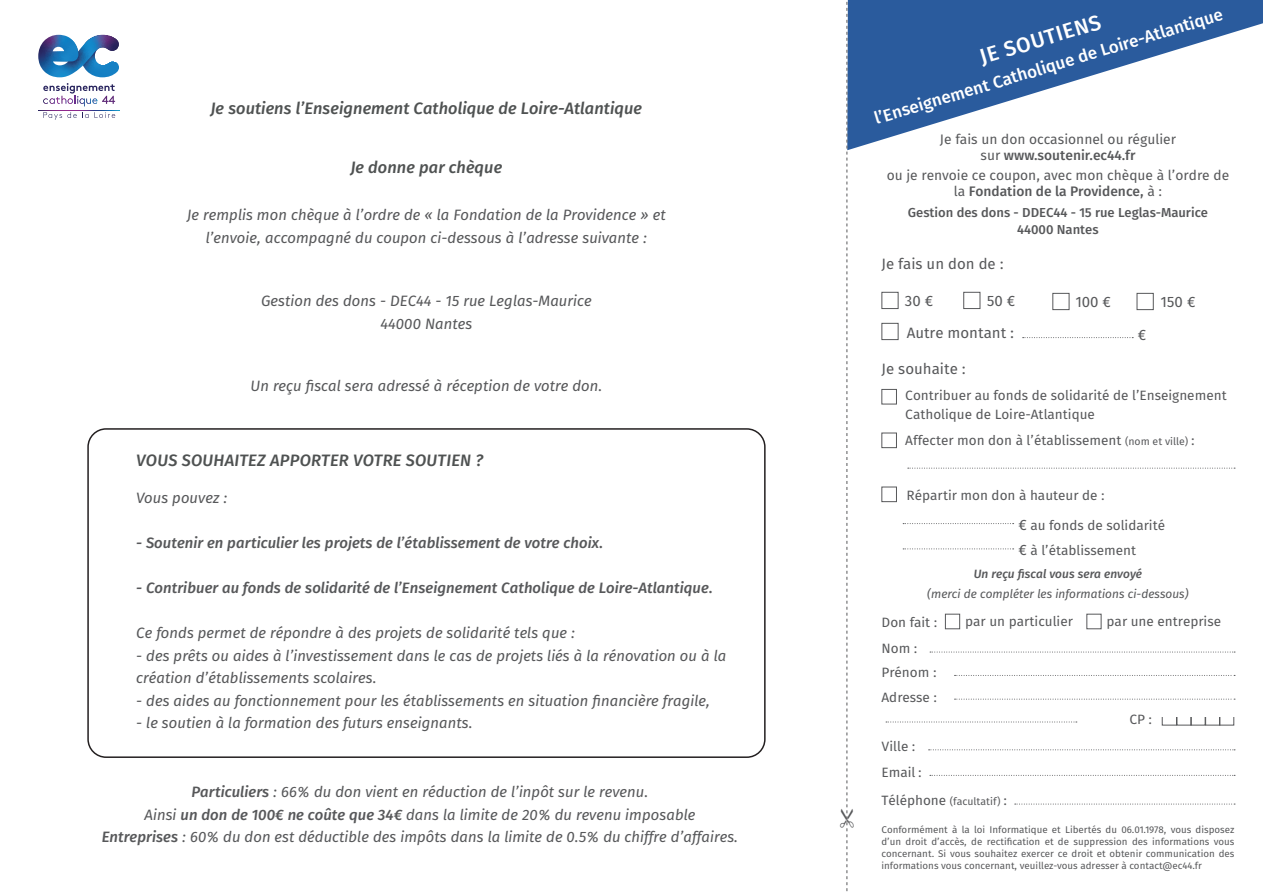
<style>
.page{position:relative;width:1263px;height:893px;background:#fff}
.page>*{position:absolute;margin:0;border:0;box-sizing:border-box;transform-origin:0 0}
.t1{font:21.3px "Fira Sans OT Medium";color:#fff}
.t2{font:16.95px "Fira Sans OT Medium";color:#fff}
.t3{font:italic 16.5px "Fira Sans OT Medium";color:#4f5252}
.t4{font:italic 15px/22.5px "Fira Sans OT";color:#57585a;text-align:center}
.t5{font:italic 15px "Fira Sans OT Medium";color:#57585a}
.t6{font:15px "Fira Sans OT";color:#57585a}
.t7{font:13.8px "Fira Sans OT";color:#57585a}
.t8{font:13.8px "Fira Sans OT Medium";color:#57585a}
.t9{font:13.5px/19.5px "Fira Sans OT";color:#57585a}
.t10{font:13.05px "Fira Sans OT Medium";color:#57585a}
.t11{font:italic 12px "Fira Sans OT";color:#57585a}
.t12{font:italic 12px "Fira Sans OT Medium";color:#57585a}
.t13{font:10.5px "Fira Sans OT";color:#57585a}
.t14{font:9.75px/11.7px "Fira Sans OT";color:#57585a;text-align:justify}
.s1{font-family:"Fira Sans OT Medium"}
.s2{font-family:"Fira Sans OT"}
.s3{font-size:10.5px}
.s4{font-size:15px}
.s5{font-size:13.5px}
</style>
<div class="page">
<svg style="left:854px;top:0;width:409px;height:149px;fill:#2a5b9d"></svg>
<div style="left:881px;top:292px;width:17px;height:17px;border:1px solid #57585a"></div>
<div style="left:881px;top:323px;width:17px;height:17px;border:1px solid #57585a"></div>
<div style="left:963px;top:292px;width:17px;height:17px;border:1px solid #57585a"></div>
<div style="left:1052px;top:293px;width:17px;height:17px;border:1px solid #57585a"></div>
<div style="left:1137px;top:293px;width:17px;height:17px;border:1px solid #57585a"></div>
<svg style="left:1023px;top:337px;width:110px;height:1px"></svg>
<div style="left:881px;top:389px;width:16px;height:15px;border:1px solid #57585a"></div>
<div style="left:881px;top:433px;width:16px;height:15px;border:1px solid #57585a"></div>
<div style="left:881px;top:487px;width:16px;height:15px;border:1px solid #57585a"></div>
<svg style="left:903px;top:523px;width:111px;height:1px"></svg>
<svg style="left:903px;top:548px;width:111px;height:1px"></svg>
<svg style="left:930px;top:652px;width:305px;height:1px"></svg>
<svg style="left:954px;top:675px;width:281px;height:1px"></svg>
<svg style="left:954px;top:699px;width:281px;height:1px"></svg>
<svg style="left:930px;top:775px;width:305px;height:1px"></svg>
<svg style="left:1015px;top:804px;width:220px;height:1px"></svg>
<svg style="left:886px;top:722px;width:191px;height:1px"></svg>
<div style="left:945px;top:614px;width:15px;height:15px;border:1px solid #57585a"></div>
<div style="left:1086px;top:614px;width:15px;height:15px;border:1px solid #57585a"></div>
<div style="left:1162px;top:710px;width:15px;height:15px;border:1px solid #57585a"></div>
<div style="left:1176px;top:710px;width:15px;height:15px;border:1px solid #57585a"></div>
<div style="left:1190px;top:710px;width:15px;height:15px;border:1px solid #57585a"></div>
<div style="left:1205px;top:710px;width:15px;height:15px;border:1px solid #57585a"></div>
<div style="left:1219px;top:710px;width:15px;height:15px;border:1px solid #57585a"></div>
<div style="left:1159px;top:707px;width:80px;height:10px;background:#fff"></div>
<svg style="left:929px;top:749px;width:306px;height:1px"></svg>
<svg style="left:908px;top:468px;width:327px;height:1px"></svg>
<div style="left:87px;top:428px;width:679px;height:330px;border:2px solid #231f20;border-radius:18px"></div>
<svg style="left:43px;top:83px;width:72px;height:23px"></svg>
<svg style="left:38px;top:110px;width:81px;height:1px"></svg>
<svg style="left:38px;top:35px;width:81px;height:42px"></svg>
<svg style="left:43px;top:112px;width:46px;height:8px"></svg>
<svg style="left:95px;top:112px;width:20px;height:6px"></svg>
<svg style="left:846px;top:0;width:8px;height:892px"></svg>
<p class="t3" style="left:211px;top:97px;width:433px">Je soutiens l’Enseignement Catholique de Loire-Atlantique</p>
<p class="t3" style="left:351px;top:156px;width:153px">Je donne par chèque</p>
<p class="t4" style="left:187px;top:205px;width:480px">Je remplis mon chèque à l’ordre de « la Fondation de la Providence » et l’envoie, accompagné du coupon ci-dessous à l’adresse suivante :</p>
<p class="t4" style="left:261px;top:291px;width:332px">Gestion des dons - DEC44 - 15 rue Leglas-Maurice</p>
<p class="t4" style="left:380px;top:313px;width:93px">44000 Nantes</p>
<p class="t4" style="left:250px;top:376px;width:353px">Un reçu fiscal sera adressé à réception de votre don.</p>
<p class="t3" style="left:136px;top:448px;width:349px">VOUS SOUHAITEZ APPORTER VOTRE SOUTIEN ?</p>
<p class="t4" style="left:136px;top:488px;width:93px">Vous pouvez :</p>
<p class="t5" style="left:136px;top:532px;width:468px">- Soutenir en particulier les projets de l’établissement de votre choix.</p>
<p class="t5" style="left:136px;top:577px;width:578px">- Contribuer au fonds de solidarité de l’Enseignement Catholique de Loire-Atlantique.</p>
<p class="t4" style="left:136px;top:623px;width:440px">Ce fonds permet de répondre à des projets de solidarité tels que :</p>
<p class="t4" style="left:136px;top:645px;width:592px;text-align:left">- des prêts ou aides à l’investissement dans le cas de projets liés à la rénovation ou à la création d’établissements scolaires.</p>
<p class="t4" style="left:136px;top:690px;width:575px">- des aides au fonctionnement pour les établissements en situation financière fragile,</p>
<p class="t4" style="left:136px;top:713px;width:338px">- le soutien à la formation des futurs enseignants.</p>
<p class="t4" style="left:192px;top:782px;width:458px"><span class="s1">Particuliers</span> : 66% du don vient en réduction de l’inpôt sur le revenu.</p>
<p class="t4" style="left:145px;top:804px;width:552px">Ainsi <span class="s1">un don de 100€ ne coûte que 34€</span> dans la limite de 20% du revenu imposable</p>
<p class="t4" style="left:102px;top:827px;width:638px"><span class="s1">Entreprises</span> : 60% du don est déductible des impôts dans la limite de 0.5% du chiffre d’affaires.</p>
<p class="t2" style="left:871px;top:108px;width:365px;rotate:-17deg">l’Enseignement Catholique de Loire-Atlantique</p>
<p class="t1" style="left:976px;top:43px;width:127px;rotate:-17deg">JE SOUTIENS</p>
<p class="t7" style="left:940px;top:129px;width:238px">Je fais un don occasionnel ou régulier</p>
<p class="t8" style="left:980px;top:146px;width:156px"><span class="s2">sur</span> www.soutenir.ec44.fr</p>
<p class="t7" style="left:887px;top:165px;width:344px">ou je renvoie ce coupon, avec mon chèque à l’ordre de</p>
<p class="t8" style="left:954px;top:182px;width:210px"><span class="s2">la</span> Fondation de la Providence, <span class="s2">à :</span></p>
<p class="t10" style="left:908px;top:203px;width:302px">Gestion des dons - DDEC44 - 15 rue Leglas-Maurice</p>
<p class="t10" style="left:1017px;top:220px;width:83px">44000 Nantes</p>
<p class="t6" style="left:881px;top:253px;width:124px">Je fais un don de :</p>
<p class="t6" style="left:905px;top:290px;width:30px">30 €</p>
<p class="t6" style="left:907px;top:322px;width:109px">Autre montant :</p>
<p class="t6" style="left:987px;top:290px;width:30px">50 €</p>
<p class="t6" style="left:1076px;top:291px;width:37px">100 €</p>
<p class="t6" style="left:1161px;top:291px;width:36px">150 €</p>
<p class="t6" style="left:1138px;top:324px;width:10px">€</p>
<p class="t6" style="left:881px;top:358px;width:86px">Je souhaite :</p>
<p class="t9" style="left:905px;top:386px;width:323px">Contribuer au fonds de solidarité de l’Enseignement<br>Catholique de Loire-Atlantique</p>
<p class="t9" style="left:905px;top:432px;width:291px">Affecter mon don à l’établissement <span class="s3">(nom et ville)</span> :</p>
<p class="t9" style="left:906px;top:486px;width:200px">Répartir mon don à hauteur de :</p>
<p class="t9" style="left:1018px;top:516px;width:148px"><span class="s4">€</span> au fonds de solidarité</p>
<p class="t9" style="left:1018px;top:541px;width:119px"><span class="s4">€</span> à l’établissement</p>
<p class="t12" style="left:974px;top:566px;width:170px">Un reçu fiscal vous sera envoyé</p>
<p class="t11" style="left:927px;top:585px;width:263px">(merci de compléter les informations ci-dessous)</p>
<p class="t9" style="left:881px;top:613px;width:57px">Don fait :</p>
<p class="t9" style="left:965px;top:613px;width:109px">par un particulier</p>
<p class="t9" style="left:1107px;top:613px;width:116px">par une entreprise</p>
<p class="t9" style="left:881px;top:639px;width:38px">Nom :</p>
<p class="t9" style="left:881px;top:664px;width:57px">Prénom :</p>
<p class="t9" style="left:881px;top:689px;width:57px">Adresse :</p>
<p class="t9" style="left:881px;top:737px;width:36px">Ville :</p>
<p class="t9" style="left:881px;top:764px;width:42px">Email :</p>
<p class="t13" style="left:881px;top:794px;width:127px"><span class="s5">Téléphone</span> (facultatif) <span class="s5">:</span></p>
<p class="t9" style="left:1129px;top:711px;width:24px">CP :</p>
<p class="t14" style="left:881px;top:825px;width:354px">Conformément à la loi Informatique et Libertés du 06.01.1978, vous disposez d’un droit d’accès, de rectification et de suppression des informations vous concernant. Si vous souhaitez exercer ce droit et obtenir communication des informations vous concernant, veuillez-vous adresser à contact@ec44.fr</p>
</div>
